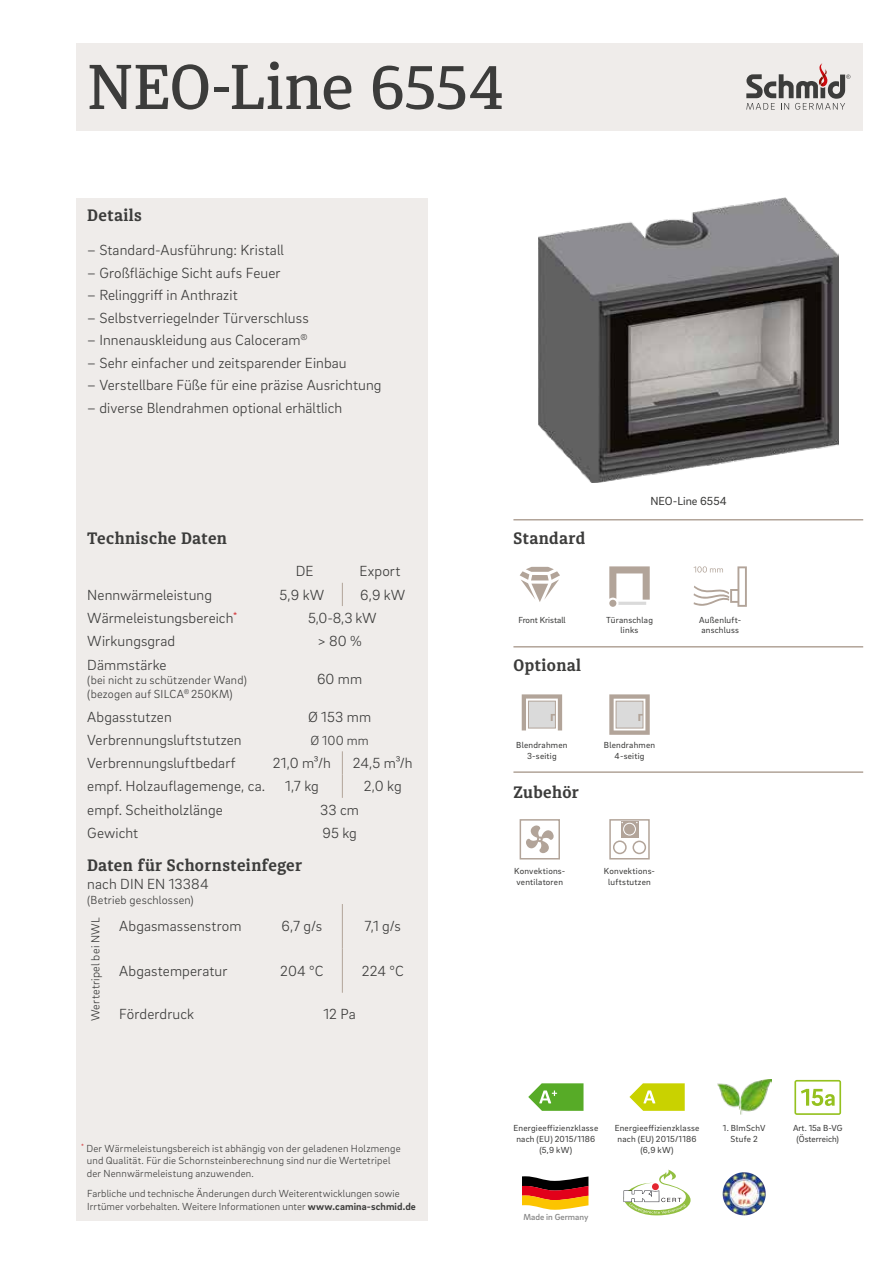
<style>
.page{position:relative;width:893px;height:1263px;background:#fff}
.page>*{position:absolute;margin:0;border:0;box-sizing:border-box;transform-origin:0 0}
.t1{font:500 63px "Diaria Pro";letter-spacing:-.015em;color:#3c3c3b}
.t2{font:700 16.5px "Diaria Pro";letter-spacing:.025em;color:#3c3c3b}
.t3{font:300 15px/23.2px "Brix Sans";letter-spacing:.005em;color:#3c3c3b}
.t4{font:300 13.5px "Brix Sans";color:#3c3c3b}
.t5{font:300 12px/14.4px "Brix Sans";letter-spacing:.015em;color:#3c3c3b}
.t6{font:12px "Brix Sans";color:#3c3c3b}
.t7{font:300 10.5px/12.6px "Brix Sans";letter-spacing:.015em;color:#3c3c3b}
.t8{font:9px/10.8px "Brix Sans";letter-spacing:.025em;color:#3c3c3b;text-align:center}
.t9{font:9px/10.8px "Brix Sans";color:#3c3c3b;text-align:center}
.t10{font:500 9px "Brix Sans";color:#878787}
.s1{font-weight:700}
</style>
<div class="page">
<div style="left:77px;top:198px;width:351px;height:1022px;background:#efecea"></div>
<div style="left:77px;top:43px;width:786px;height:87px;background:#efecea"></div>
<svg style="left:746px;top:63px;width:104px;height:47px"></svg>
<img style="left:717px;top:1080px;width:54px;height:35px">
<svg style="left:794px;top:1080px;width:47px;height:35px"></svg>
<img style="left:723px;top:1172px;width:21px;height:16px">
<svg style="left:523px;top:1176px;width:65px;height:34px;background:#af602f"></svg>
<svg style="left:624px;top:1169px;width:67px;height:46px"></svg>
<img style="left:538px;top:198px;width:300px;height:284px">
<hr style="left:513px;top:519px;width:350px;height:1px;background:#b2a499">
<hr style="left:513px;top:646px;width:350px;height:1px;background:#b2a499">
<hr style="left:513px;top:771px;width:350px;height:2px;background:#b2a499">
<svg style="left:526px;top:825px;width:28px;height:28px"></svg>
<div style="left:520px;top:819px;width:40px;height:40px;border:2px solid #b2a499"></div>
<svg style="left:522px;top:694px;width:40px;height:36px"></svg>
<div style="left:528px;top:701px;width:28px;height:27px;border:1px solid #b2a499"></div>
<svg style="left:609px;top:694px;width:41px;height:41px;background:#cec7c3"></svg>
<svg style="left:693px;top:566px;width:54px;height:41px"></svg>
<svg style="left:609px;top:566px;width:41px;height:39px"></svg>
<div style="left:609px;top:600px;width:7px;height:7px;background:#b2a499;border-radius:50%"></div>
<svg style="left:520px;top:567px;width:40px;height:35px"></svg>
<div style="left:609px;top:819px;width:41px;height:40px;border:2px solid #b2a499"></div>
<div style="left:613px;top:840px;width:14px;height:14px;border:2px solid #b2a499;border-radius:50%"></div>
<div style="left:632px;top:840px;width:14px;height:14px;border:2px solid #b2a499;border-radius:50%"></div>
<svg style="left:621px;top:821px;width:17px;height:16px"></svg>
<div style="left:623px;top:823px;width:13px;height:12px;border:1px solid #fff;border-radius:50%"></div>
<hr style="left:342px;top:904px;width:1px;height:44px;background:#b2a499">
<hr style="left:342px;top:948px;width:1px;height:45px;background:#b2a499">
<svg style="left:342px;top:583px;width:1px;height:23px"></svg>
<svg style="left:342px;top:751px;width:1px;height:47px"></svg>
<svg style="left:629px;top:1083px;width:56px;height:28px;background:#d3da31"></svg>
<svg style="left:528px;top:1083px;width:55px;height:28px"></svg>
<h1 class="t1" style="left:87px;top:49px;width:419px">NEO-Line 6554</h1>
<p class="t2" style="left:87px;top:205px;width:56px">Details</p>
<p class="t3" style="left:87px;top:238px;width:198px">– Standard-Ausführung: Kristall</p>
<p class="t3" style="left:87px;top:261px;width:195px">– Großflächige Sicht aufs Feuer</p>
<p class="t3" style="left:87px;top:283px;width:152px">– Relinggriff in Anthrazit</p>
<p class="t3" style="left:87px;top:306px;width:223px">– Selbstverriegelnder Türverschluss</p>
<p class="t3" style="left:87px;top:328px;width:222px">– Innenauskleidung aus Caloceram<sup>®</sup></p>
<p class="t3" style="left:87px;top:351px;width:261px">– Sehr einfacher und zeitsparender Einbau</p>
<p class="t3" style="left:87px;top:373px;width:296px">– Verstellbare Füße für eine präzise Ausrichtung</p>
<p class="t3" style="left:87px;top:396px;width:257px">– diverse Blendrahmen optional erhältlich</p>
<p class="t2" style="left:87px;top:528px;width:141px">Technische Daten</p>
<p class="t3" style="left:296px;top:559px;width:19px">DE</p>
<p class="t3" style="left:359px;top:559px;width:43px">Export</p>
<p class="t3" style="left:87px;top:582px;width:152px">Nennwärmeleistung<br>Wärmeleistungsbereich<sup>*<br></sup>Wirkungsgrad<br>Dämmstärke</p>
<p class="t5" style="left:87px;top:672px;width:161px">(bei nicht zu schützender Wand) (bezogen auf SILCA<sup>®</sup> 250KM)</p>
<p class="t3" style="left:87px;top:704px;width:179px">Abgasstutzen<br>Verbrennungsluftstutzen<br>Verbrennungsluftbedarf empf. Holzauflagemenge, ca. empf. Scheitholzlänge<br>Gewicht</p>
<p class="t2" style="left:87px;top:855px;width:216px">Daten für Schornsteinfeger</p>
<p class="t3" style="left:87px;top:872px;width:123px">nach DIN EN 13384</p>
<p class="t5" style="left:87px;top:892px;width:108px">(Betrieb geschlossen)</p>
<p class="t5" style="left:88px;top:1021px;width:105px;rotate:-90deg">Wertetripel bei NWL</p>
<p class="t3" style="left:119px;top:914px;width:124px">Abgasmassenstrom</p>
<p class="t3" style="left:280px;top:582px;width:46px">5,9 kW</p>
<p class="t3" style="left:360px;top:582px;width:47px">6,9 kW</p>
<p class="t3" style="left:308px;top:605px;width:70px">5,0-8,3 kW</p>
<p class="t3" style="left:317px;top:629px;width:46px">&gt; 80 %</p>
<p class="t3" style="left:317px;top:667px;width:47px">60 mm</p>
<p class="t3" style="left:308px;top:704px;width:65px">Ø 153 mm</p>
<p class="t4" style="left:310px;top:732px;width:60px">Ø 100 mm</p>
<p class="t3" style="left:273px;top:751px;width:60px">21,0 m³/h</p>
<p class="t3" style="left:353px;top:751px;width:61px">24,5 m³/h</p>
<p class="t3" style="left:285px;top:774px;width:35px">1,7 kg</p>
<p class="t3" style="left:364px;top:774px;width:39px">2,0 kg</p>
<p class="t3" style="left:320px;top:797px;width:40px">33 cm<br>95 kg</p>
<p class="t3" style="left:282px;top:914px;width:42px">6,7 g/s</p>
<p class="t3" style="left:365px;top:914px;width:38px">7,1 g/s</p>
<p class="t3" style="left:280px;top:958px;width:45px">204 °C</p>
<p class="t3" style="left:362px;top:958px;width:44px">224 °C</p>
<p class="t3" style="left:324px;top:1001px;width:34px">12 Pa</p>
<p class="t3" style="left:119px;top:958px;width:110px">Abgastemperatur</p>
<p class="t3" style="left:119px;top:1001px;width:77px">Förderdruck</p>
<p class="t2" style="left:513px;top:528px;width:73px">Standard</p>
<p class="t6" style="left:650px;top:493px;width:78px">NEO-Line 6554</p>
<p class="t9" style="left:518px;top:614px;width:49px">Front Kristall</p>
<p class="t8" style="left:606px;top:614px;width:48px">Türanschlag links</p>
<p class="t2" style="left:514px;top:655px;width:69px">Optional</p>
<p class="t8" style="left:516px;top:739px;width:53px">Blendrahmen<br>3-seitig</p>
<p class="t8" style="left:604px;top:739px;width:53px">Blendrahmen<br>4-seitig</p>
<p class="t2" style="left:513px;top:781px;width:67px">Zubehör</p>
<p class="t8" style="left:514px;top:865px;width:53px;text-align:left">Konvektions&shy;ventilatoren</p>
<p class="t8" style="left:604px;top:865px;width:53px">Konvektions&shy;luftstutzen</p>
<p class="t8" style="left:699px;top:614px;width:44px;text-align:left">Außenluft&shy;anschluss</p>
<p class="t7" style="left:87px;top:1141px;width:316px;text-indent:-6px"><sup>*</sup> Der Wärmeleistungsbereich ist abhängig von der geladenen Holzmenge und Qualität. Für die Schornsteinberechnung sind nur die Wertetripel der Nennwärmeleistung anzuwenden.</p>
<p class="t7" style="left:87px;top:1187px;width:330px">Farbliche und technische Änderungen durch Weiterentwicklungen sowie<br>Irrtümer vorbehalten. Weitere Informationen unter <span class="s1">www.camina-schmid.de</span></p>
<p class="t8" style="left:513px;top:1122px;width:86px">Energieeffizienzklasse nach (EU) 2015/1186 (5,9 kW)</p>
<p class="t8" style="left:615px;top:1122px;width:86px">Energieeffizienzklasse nach (EU) 2015/1186 (6,9 kW)</p>
<p class="t10" style="left:524px;top:1211px;width:66px">Made in Germany</p>
<p class="t8" style="left:723px;top:1122px;width:44px">1. BImSchV<br>Stufe 2</p>
<p class="t9" style="left:793px;top:1122px;width:51px">Art. 15a B-VG (Österreich)</p>
</div>
